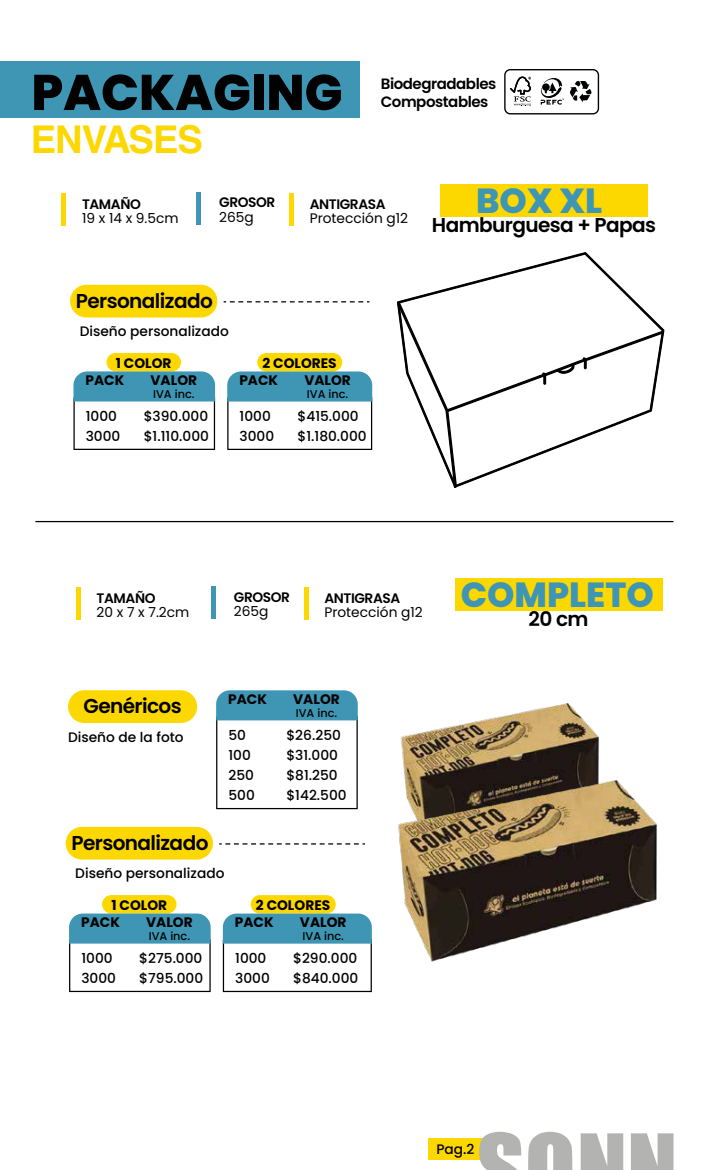
<style>
.page{position:relative;width:709px;height:1170px;background:#fff}
.page>*{position:absolute;margin:0;border:0;box-sizing:border-box;transform-origin:0 0}
.t1{font:800 50px "Poppins";color:#010101}
.t2{font:700 38.25px "Helvetica LT Std";letter-spacing:-.03em;color:#fdd700}
.t3{font:800 34.75px "Poppins";color:#3e96b4}
.t4{font:600 20px "Poppins";letter-spacing:-.03em;color:#010101}
.t5{font:600 15px/17.5px "Poppins";letter-spacing:-.03em;color:#010101}
.t6{font:500 13.75px/20px "Poppins";color:#010101}
.t7{font:700 13.75px "Poppins";color:#010101}
.t8{font:13.75px "Poppins";color:#010101}
.t9{font:600 13.75px "Poppins";letter-spacing:-.03em;color:#010101}
.t10{font:500 11.25px "Poppins";color:#010101}
</style>
<div class="page">
<div style="left:440px;top:184px;width:208px;height:33px;background:#fdd700"></div>
<div style="left:0;top:61px;width:359px;height:56px;background:#3e96b4"></div>
<svg style="left:224px;top:301px;width:145px;height:1px"></svg>
<div style="left:70px;top:285px;width:147px;height:32px;background:#fdd700;border-radius:16px"></div>
<div style="left:106px;top:353px;width:75px;height:18px;background:#fdd700;border-radius:9px"></div>
<svg style="left:73px;top:371px;width:142px;height:79px"></svg>
<div style="left:257px;top:353px;width:85px;height:18px;background:#fdd700;border-radius:9px"></div>
<svg style="left:227px;top:371px;width:145px;height:79px"></svg>
<svg style="left:219px;top:843px;width:146px;height:1px"></svg>
<div style="left:66px;top:826px;width:147px;height:33px;background:#fdd700;border-radius:16px"></div>
<div style="left:102px;top:895px;width:74px;height:18px;background:#fdd700;border-radius:9px"></div>
<svg style="left:69px;top:913px;width:142px;height:78px"></svg>
<div style="left:251px;top:895px;width:85px;height:18px;background:#fdd700;border-radius:9px"></div>
<svg style="left:223px;top:913px;width:149px;height:79px"></svg>
<hr style="left:62px;top:193px;width:4px;height:33px;background:#fdd700">
<div style="left:289px;top:193px;width:5px;height:33px;background:#fdd700"></div>
<div style="left:196px;top:192px;width:5px;height:33px;background:#3e96b4"></div>
<div style="left:454px;top:578px;width:208px;height:33px;background:#fdd700"></div>
<div style="left:76px;top:587px;width:5px;height:33px;background:#fdd700"></div>
<hr style="left:304px;top:587px;width:4px;height:33px;background:#fdd700">
<hr style="left:211px;top:586px;width:4px;height:33px;background:#3e96b4">
<div style="left:68px;top:690px;width:129px;height:33px;background:#fdd700;border-radius:16px"></div>
<svg style="left:216px;top:690px;width:142px;height:119px"></svg>
<hr style="left:35px;top:521px;width:638px;height:1px;background:#010101">
<div style="left:428px;top:1138px;width:56px;height:21px;background:#fdd700"></div>
<svg style="left:399px;top:252px;width:236px;height:49px"></svg>
<svg style="left:397px;top:301px;width:267px;height:187px"></svg>
<div style="left:504px;top:69px;width:95px;height:45px;border:1px solid #010202;border-radius:5px"></div>
<svg style="left:510px;top:76px;width:21px;height:30px"></svg>
<svg style="left:540px;top:78px;width:24px;height:27px"></svg>
<svg style="left:570px;top:81px;width:21px;height:21px"></svg>
<img style="left:400px;top:703px;width:199px;height:70px">
<img style="left:398px;top:773px;width:259px;height:189px">
<svg style="left:479px;top:1131px;width:93px;height:38px"></svg>
<svg style="left:580px;top:1133px;width:43px;height:36px;background:#bdbdbc"></svg>
<svg style="left:631px;top:1133px;width:42px;height:36px;background:#bcbcbb"></svg>
<h1 class="t1" style="left:31px;top:63px;width:312px">PACKAGING</h1>
<h2 class="t2" style="left:31px;top:116px;width:174px">ENVASES</h2>
<p class="t5" style="left:381px;top:75px;width:117px">Biodegradables<br>Compostables</p>
<p class="t9" style="left:82px;top:196px;width:60px">TAMAÑO</p>
<h3 class="t3" style="left:476px;top:180px;width:127px">BOX XL</h3>
<p class="t8" style="left:82px;top:210px;width:98px">19 x 14 x 9.5cm</p>
<p class="t9" style="left:219px;top:195px;width:58px">GROSOR</p>
<p class="t8" style="left:219px;top:209px;width:36px">265g</p>
<p class="t9" style="left:310px;top:196px;width:77px">ANTIGRASA</p>
<p class="t8" style="left:310px;top:210px;width:100px">Protección g12</p>
<h3 class="t4" style="left:432px;top:213px;width:226px">Hamburguesa + Papas</h3>
<h3 class="t4" style="left:76px;top:289px;width:139px">Personalizado</h3>
<p class="t6" style="left:80px;top:321px;width:151px">Diseño personalizado</p>
<p class="t7" style="left:116px;top:355px;width:57px">1 COLOR</p>
<p class="t7" style="left:262px;top:355px;width:76px">2 COLORES</p>
<p class="t7" style="left:86px;top:372px;width:40px">PACK</p>
<p class="t7" style="left:151px;top:372px;width:48px">VALOR</p>
<p class="t7" style="left:239px;top:372px;width:40px">PACK</p>
<p class="t7" style="left:304px;top:372px;width:48px">VALOR</p>
<p class="t10" style="left:153px;top:387px;width:43px">IVA inc.</p>
<p class="t10" style="left:307px;top:387px;width:43px">IVA inc.</p>
<p class="t6" style="left:86px;top:406px;width:36px">1000<br>3000</p>
<p class="t6" style="left:144px;top:406px;width:67px">$390.000 $1.110.000</p>
<p class="t6" style="left:239px;top:406px;width:36px">1000<br>3000</p>
<p class="t6" style="left:297px;top:406px;width:71px">$415.000 $1.180.000</p>
<p class="t9" style="left:97px;top:590px;width:60px">TAMAÑO</p>
<p class="t8" style="left:97px;top:604px;width:94px">20 x 7 x 7.2cm</p>
<p class="t9" style="left:234px;top:588px;width:58px">GROSOR</p>
<p class="t8" style="left:234px;top:603px;width:36px">265g</p>
<p class="t9" style="left:324px;top:590px;width:77px">ANTIGRASA</p>
<p class="t8" style="left:324px;top:604px;width:100px">Protección g12</p>
<p class="t7" style="left:228px;top:691px;width:40px">PACK</p>
<p class="t7" style="left:293px;top:691px;width:48px">VALOR</p>
<h3 class="t4" style="left:84px;top:694px;width:100px">Genéricos</h3>
<p class="t6" style="left:68px;top:727px;width:117px">Diseño de la foto</p>
<p class="t6" style="left:228px;top:725px;width:28px">50<br>100<br>250<br>500</p>
<p class="t6" style="left:286px;top:725px;width:62px">$26.250 $31.000 $81.250 $142.500</p>
<p class="t10" style="left:296px;top:706px;width:43px">IVA inc.</p>
<h3 class="t4" style="left:71px;top:831px;width:139px">Personalizado</h3>
<p class="t6" style="left:75px;top:863px;width:151px">Diseño personalizado</p>
<p class="t7" style="left:111px;top:897px;width:57px">1 COLOR</p>
<p class="t7" style="left:256px;top:897px;width:76px">2 COLORES</p>
<p class="t7" style="left:81px;top:914px;width:40px">PACK</p>
<p class="t7" style="left:146px;top:914px;width:48px">VALOR</p>
<p class="t7" style="left:235px;top:914px;width:40px">PACK</p>
<p class="t7" style="left:300px;top:914px;width:48px">VALOR</p>
<p class="t10" style="left:149px;top:929px;width:43px">IVA inc.</p>
<p class="t10" style="left:302px;top:929px;width:43px">IVA inc.</p>
<p class="t6" style="left:81px;top:948px;width:36px">1000<br>3000</p>
<p class="t6" style="left:139px;top:948px;width:65px">$275.000 $795.000</p>
<p class="t6" style="left:235px;top:948px;width:36px">1000<br>3000</p>
<p class="t6" style="left:293px;top:948px;width:67px">$290.000 $840.000</p>
<h3 class="t3" style="left:461px;top:574px;width:194px">COMPLETO</h3>
<h3 class="t4" style="left:528px;top:607px;width:61px">20 cm</h3>
<p class="t6" style="left:436px;top:1139px;width:40px">Pag.2</p>
</div>
